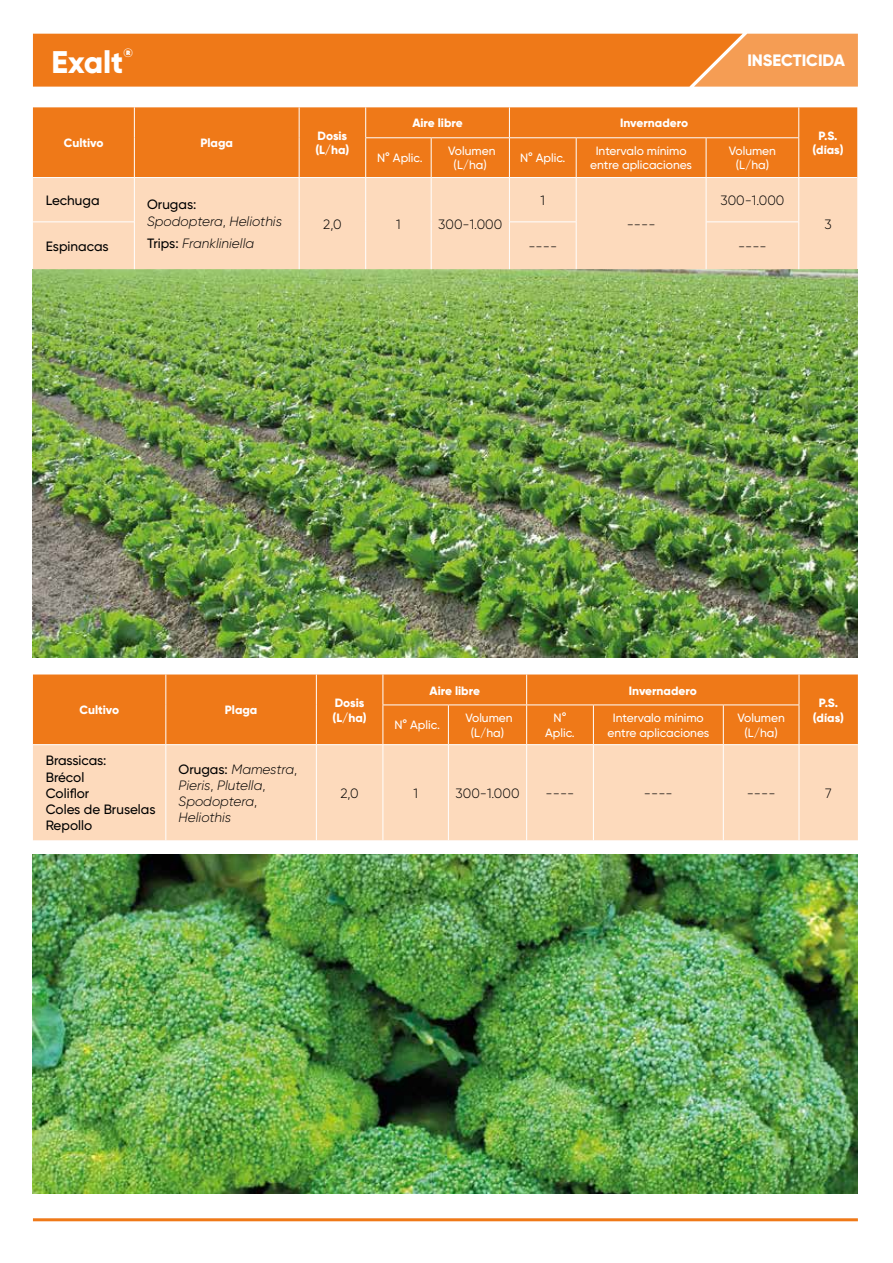
<style>
.page{position:relative;width:893px;height:1263px;background:#fff}
.page>*{position:absolute;margin:0;border:0;box-sizing:border-box;transform-origin:0 0}
.t1{font:800 31.2px "Gilroy";color:#fff}
.t2{font:800 16.5px "Gilroy";letter-spacing:-.005em;color:#fff}
.t3{font:italic 300 13.5px/16.2px "Gilroy";color:#000}
.t4{font:500 13.5px/16.2px "Gilroy";color:#000}
.t5{font:300 13.5px "Gilroy";color:#000}
.t6{font:500 12px/14.4px "Gilroy";color:#fff;text-align:center}
.t7{font:800 12px/14.4px "Gilroy";color:#fff}
.s1{font-weight:500;font-style:normal}
.s2{font-style:normal}
</style>
<div class="page">
<img style="left:33px;top:269px;width:825px;height:388px">
<img style="left:33px;top:855px;width:825px;height:338px">
<div style="left:33px;top:107px;width:824px;height:70px;background:#ef7918"></div>
<div style="left:33px;top:178px;width:824px;height:91px;background:#fddabc"></div>
<hr style="left:134px;top:107px;width:1px;height:31px;background:#fff">
<hr style="left:299px;top:107px;width:1px;height:31px;background:#fff">
<hr style="left:365px;top:107px;width:1px;height:30px;background:#fff">
<hr style="left:509px;top:107px;width:1px;height:30px;background:#fff">
<hr style="left:798px;top:107px;width:1px;height:30px;background:#fff">
<hr style="left:134px;top:138px;width:1px;height:39px;background:#fff">
<hr style="left:299px;top:138px;width:1px;height:39px;background:#fff">
<hr style="left:365px;top:137px;width:66px;height:1px;background:#fff">
<hr style="left:365px;top:138px;width:1px;height:39px;background:#fff">
<hr style="left:431px;top:137px;width:78px;height:1px;background:#fff">
<hr style="left:431px;top:138px;width:1px;height:39px;background:#fff">
<hr style="left:509px;top:137px;width:67px;height:1px;background:#fff">
<hr style="left:509px;top:138px;width:1px;height:39px;background:#fff">
<hr style="left:576px;top:137px;width:130px;height:1px;background:#fff">
<hr style="left:576px;top:138px;width:1px;height:39px;background:#fff">
<hr style="left:706px;top:137px;width:93px;height:1px;background:#fff">
<hr style="left:706px;top:138px;width:1px;height:39px;background:#fff">
<hr style="left:798px;top:138px;width:1px;height:39px;background:#fff">
<hr style="left:134px;top:178px;width:1px;height:44px;background:#fff">
<hr style="left:299px;top:178px;width:1px;height:44px;background:#fff">
<hr style="left:365px;top:178px;width:1px;height:44px;background:#fff">
<hr style="left:431px;top:178px;width:1px;height:44px;background:#fff">
<hr style="left:509px;top:178px;width:1px;height:44px;background:#fff">
<hr style="left:576px;top:178px;width:1px;height:44px;background:#fff">
<hr style="left:706px;top:178px;width:1px;height:44px;background:#fff">
<hr style="left:798px;top:178px;width:1px;height:44px;background:#fff">
<hr style="left:134px;top:222px;width:1px;height:47px;background:#fff">
<hr style="left:299px;top:222px;width:1px;height:47px;background:#fff">
<hr style="left:365px;top:222px;width:1px;height:47px;background:#fff">
<hr style="left:431px;top:222px;width:1px;height:47px;background:#fff">
<hr style="left:509px;top:222px;width:1px;height:47px;background:#fff">
<hr style="left:576px;top:222px;width:1px;height:47px;background:#fff">
<hr style="left:706px;top:222px;width:1px;height:47px;background:#fff">
<hr style="left:798px;top:222px;width:1px;height:47px;background:#fff">
<hr style="left:33px;top:221px;width:101px;height:1px;background:#fff">
<hr style="left:706px;top:221px;width:92px;height:1px;background:#fff">
<hr style="left:510px;top:221px;width:66px;height:1px;background:#fff">
<div style="left:33px;top:674px;width:825px;height:70px;background:#ef7918"></div>
<div style="left:33px;top:745px;width:825px;height:95px;background:#fddabc"></div>
<hr style="left:165px;top:674px;width:1px;height:31px;background:#fff">
<hr style="left:316px;top:674px;width:1px;height:31px;background:#fff">
<hr style="left:383px;top:674px;width:1px;height:30px;background:#fff">
<hr style="left:526px;top:674px;width:1px;height:30px;background:#fff">
<hr style="left:799px;top:674px;width:1px;height:30px;background:#fff">
<hr style="left:165px;top:705px;width:1px;height:39px;background:#fff">
<hr style="left:316px;top:705px;width:1px;height:39px;background:#fff">
<hr style="left:383px;top:704px;width:65px;height:1px;background:#fff">
<hr style="left:383px;top:705px;width:1px;height:39px;background:#fff">
<hr style="left:448px;top:704px;width:79px;height:1px;background:#fff">
<hr style="left:448px;top:705px;width:1px;height:39px;background:#fff">
<hr style="left:527px;top:704px;width:66px;height:1px;background:#fff">
<hr style="left:526px;top:705px;width:1px;height:39px;background:#fff">
<hr style="left:593px;top:704px;width:130px;height:1px;background:#fff">
<hr style="left:593px;top:705px;width:1px;height:39px;background:#fff">
<hr style="left:723px;top:704px;width:76px;height:1px;background:#fff">
<hr style="left:723px;top:705px;width:1px;height:39px;background:#fff">
<hr style="left:799px;top:705px;width:1px;height:39px;background:#fff">
<hr style="left:165px;top:745px;width:1px;height:95px;background:#fff">
<hr style="left:316px;top:745px;width:1px;height:95px;background:#fff">
<hr style="left:383px;top:745px;width:1px;height:95px;background:#fff">
<hr style="left:448px;top:745px;width:1px;height:95px;background:#fff">
<hr style="left:526px;top:745px;width:1px;height:95px;background:#fff">
<hr style="left:593px;top:745px;width:1px;height:95px;background:#fff">
<hr style="left:723px;top:745px;width:1px;height:95px;background:#fff">
<hr style="left:799px;top:745px;width:1px;height:95px;background:#fff">
<hr style="left:33px;top:1218px;width:825px;height:3px;background:#ef7918">
<svg style="left:33px;top:34px;width:825px;height:53px;background:#f08024"></svg>
<h1 class="t1" style="left:52px;top:42px;width:73px">Exalt</h1>
<p class="t7" style="left:123px;top:46px;width:11px">®</p>
<p class="t7" style="left:64px;top:136px;width:41px">Cultivo</p>
<p class="t7" style="left:200px;top:136px;width:34px">Plaga</p>
<p class="t7" style="left:315px;top:129px;width:36px">Dosis (L/ha)</p>
<p class="t7" style="left:412px;top:116px;width:52px">Aire libre</p>
<p class="t7" style="left:620px;top:116px;width:70px">Invernadero</p>
<h2 class="t2" style="left:747px;top:50px;width:99px">INSECTICIDA</h2>
<p class="t6" style="left:377px;top:151px;width:47px">N° Aplic.</p>
<p class="t6" style="left:448px;top:144px;width:49px">Volumen (L/ha)</p>
<p class="t6" style="left:520px;top:151px;width:47px">N° Aplic.</p>
<p class="t6" style="left:590px;top:144px;width:103px">Intervalo mínimo entre aplicaciones</p>
<p class="t6" style="left:729px;top:144px;width:49px">Volumen (L/ha)</p>
<p class="t7" style="left:812px;top:129px;width:33px;text-align:center">P.S. (días)</p>
<p class="t4" style="left:46px;top:192px;width:55px">Lechuga</p>
<p class="t3" style="left:147px;top:196px;width:136px"><span class="s1">Orugas:<br></span>Spodoptera<span class="s2">,</span> Heliothis</p>
<p class="t3" style="left:147px;top:235px;width:109px"><span class="s1">Trips:</span> Frankliniella</p>
<p class="t5" style="left:720px;top:192px;width:65px">300-1.000</p>
<p class="t5" style="left:541px;top:192px;width:6px">1</p>
<p class="t5" style="left:323px;top:216px;width:20px">2,0</p>
<p class="t5" style="left:396px;top:216px;width:6px">1</p>
<p class="t5" style="left:438px;top:216px;width:65px">300-1.000</p>
<p class="t5" style="left:627px;top:216px;width:30px">----</p>
<p class="t4" style="left:46px;top:238px;width:65px">Espinacas</p>
<p class="t5" style="left:528px;top:238px;width:30px">----</p>
<p class="t5" style="left:738px;top:238px;width:30px">----</p>
<p class="t5" style="left:824px;top:216px;width:9px">3</p>
<p class="t7" style="left:80px;top:703px;width:41px">Cultivo</p>
<p class="t7" style="left:225px;top:703px;width:34px">Plaga</p>
<p class="t7" style="left:333px;top:696px;width:36px">Dosis (L/ha)</p>
<p class="t7" style="left:430px;top:683px;width:52px">Aire libre</p>
<p class="t7" style="left:629px;top:683px;width:70px">Invernadero</p>
<p class="t6" style="left:394px;top:718px;width:47px">N° Aplic.</p>
<p class="t6" style="left:465px;top:711px;width:49px">Volumen (L/ha)</p>
<p class="t6" style="left:545px;top:711px;width:31px">N°<br>Aplic.</p>
<p class="t6" style="left:607px;top:711px;width:103px">Intervalo mínimo entre aplicaciones</p>
<p class="t6" style="left:737px;top:711px;width:49px">Volumen (L/ha)</p>
<p class="t7" style="left:813px;top:696px;width:33px;text-align:center">P.S. (días)</p>
<p class="t4" style="left:46px;top:752px;width:111px">Brassicas:<br>Brécol<br>Coliflor<br>Coles de Bruselas<br>Repollo</p>
<p class="t3" style="left:179px;top:761px;width:120px"><span class="s1">Orugas:</span> Mamestra<span class="s2">,<br></span>Pieris<span class="s2">,</span> Plutella<span class="s2">,<br></span>Spodoptera<span class="s2">,<br></span>Heliothis</p>
<p class="t5" style="left:341px;top:785px;width:20px">2,0</p>
<p class="t5" style="left:413px;top:785px;width:6px">1</p>
<p class="t5" style="left:456px;top:785px;width:65px">300-1.000</p>
<p class="t5" style="left:546px;top:785px;width:30px">----</p>
<p class="t5" style="left:644px;top:785px;width:30px">----</p>
<p class="t5" style="left:747px;top:785px;width:30px">----</p>
<p class="t5" style="left:825px;top:785px;width:8px">7</p>
</div>
